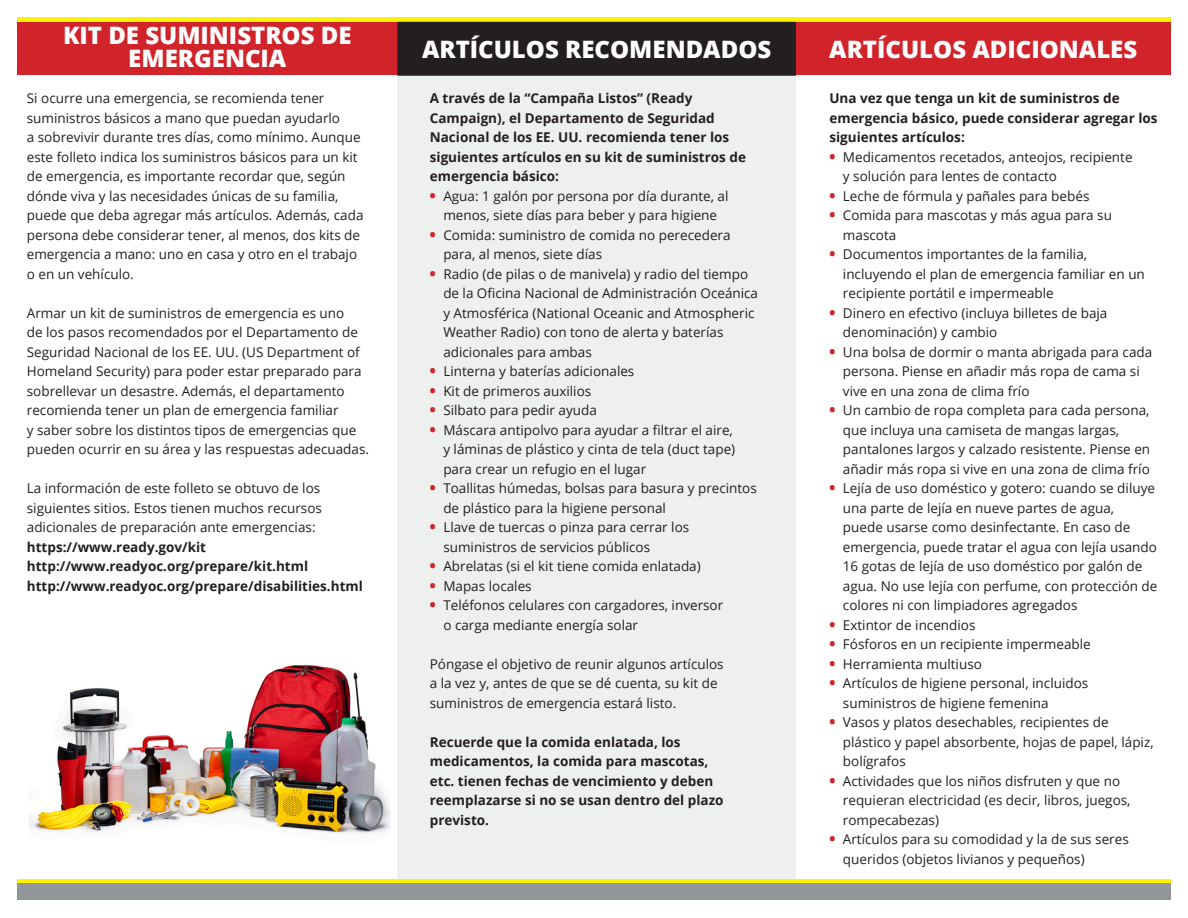
<style>
.page{position:relative;width:1188px;height:918px;background:#fff}
.page>*{position:absolute;margin:0;border:0;box-sizing:border-box;transform-origin:0 0}
.t1{font:800 24px/22.5px "Open Sans";color:#fff;text-align:center}
.t2{font:13.5px/19.5px "Open Sans";color:#231f20}
.t3{font:700 13.5px/19.5px "Open Sans";color:#231f20}
.s1{font-weight:800;font-size:15px;color:#d1232a}
</style>
<div class="page">
<img style="left:29px;top:664px;width:361px;height:170px">
<div style="left:397px;top:22px;width:399px;height:872px;background:#eeefef"></div>
<div style="left:17px;top:21px;width:1154px;height:54px;background:#d1232a"></div>
<div style="left:17px;top:17px;width:1154px;height:5px;background:#fff101"></div>
<svg style="left:17px;top:879px;width:1154px;height:5px;fill:#fff101"></svg>
<div style="left:17px;top:884px;width:1154px;height:16px;background:#939698"></div>
<div style="left:397px;top:22px;width:399px;height:54px;background:#231f20"></div>
<p class="t1" style="left:63px;top:23px;width:290px">KIT DE SUMINISTROS DE<br>EMERGENCIA</p>
<p class="t1" style="left:422px;top:37px;width:351px">ARTÍCULOS RECOMENDADOS</p>
<p class="t2" style="left:27px;top:88px;width:338px">Si ocurre una emergencia, se recomienda tener suministros básicos a mano que puedan ayudarlo<br>a sobrevivir durante tres días, como mínimo. Aunque este folleto indica los suministros básicos para un kit de emergencia, es importante recordar que, según dónde viva y las necesidades únicas de su familia, puede que deba agregar más artículos. Además, cada persona debe considerar tener, al menos, dos kits de emergencia a mano: uno en casa y otro en el trabajo o en un vehículo.</p>
<p class="t2" style="left:27px;top:303px;width:344px">Armar un kit de suministros de emergencia es uno<br>de los pasos recomendados por el Departamento de Seguridad Nacional de los EE. UU. (US Department of Homeland Security) para poder estar preparado para sobrellevar un desastre. Además, el departamento recomienda tener un plan de emergencia familiar<br>y saber sobre los distintos tipos de emergencias que pueden ocurrir en su área y las respuestas adecuadas.</p>
<p class="t2" style="left:27px;top:478px;width:297px">La información de este folleto se obtuvo de los siguientes sitios. Estos tienen muchos recursos adicionales de preparación ante emergencias:</p>
<p class="t3" style="left:27px;top:537px;width:181px">https://www.ready.gov/kit</p>
<p class="t3" style="left:27px;top:556px;width:283px">http://www.readyoc.org/prepare/kit.html</p>
<p class="t3" style="left:27px;top:576px;width:338px">http://www.readyoc.org/prepare/disabilities.html</p>
<p class="t3" style="left:430px;top:88px;width:318px">A través de la “Campaña Listos” (Ready Campaign), el Departamento de Seguridad Nacional de los EE. UU. recomienda tener los siguientes artículos en su kit de suministros de emergencia básico:</p>
<p class="t2" style="left:430px;top:186px;width:300px;text-align:center"><span class="s1">•</span> Agua: 1 galón por persona por día durante, al menos, siete días para beber y para higiene</p>
<p class="t2" style="left:443px;top:225px;width:289px;text-indent:-14px"><span class="s1">•</span> Comida: suministro de comida no perecedera para, al menos, siete días</p>
<p class="t2" style="left:443px;top:264px;width:316px;text-indent:-14px"><span class="s1">•</span> Radio (de pilas o de manivela) y radio del tiempo de la Oficina Nacional de Administración Oceánica y Atmosférica (National Oceanic and Atmospheric Weather Radio) con tono de alerta y baterías adicionales para ambas</p>
<p class="t2" style="left:430px;top:361px;width:206px"><span class="s1">•</span> Linterna y baterías adicionales</p>
<p class="t2" style="left:430px;top:381px;width:163px"><span class="s1">•</span> Kit de primeros auxilios</p>
<p class="t2" style="left:430px;top:400px;width:169px"><span class="s1">•</span> Silbato para pedir ayuda</p>
<p class="t2" style="left:443px;top:420px;width:293px;text-indent:-14px"><span class="s1">•</span> Máscara antipolvo para ayudar a filtrar el aire, y láminas de plástico y cinta de tela (duct tape) para crear un refugio en el lugar</p>
<p class="t2" style="left:443px;top:478px;width:315px;text-indent:-14px"><span class="s1">•</span> Toallitas húmedas, bolsas para basura y precintos de plástico para la higiene personal</p>
<p class="t2" style="left:443px;top:517px;width:247px;text-indent:-14px"><span class="s1">•</span> Llave de tuercas o pinza para cerrar los suministros de servicios públicos</p>
<p class="t2" style="left:430px;top:556px;width:272px"><span class="s1">•</span> Abrelatas (si el kit tiene comida enlatada)</p>
<p class="t2" style="left:430px;top:576px;width:103px"><span class="s1">•</span> Mapas locales</p>
<p class="t2" style="left:443px;top:595px;width:281px;text-indent:-14px"><span class="s1">•</span> Teléfonos celulares con cargadores, inversor o carga mediante energía solar</p>
<p class="t2" style="left:430px;top:654px;width:295px">Póngase el objetivo de reunir algunos artículos a la vez y, antes de que se dé cuenta, su kit de suministros de emergencia estará listo.</p>
<p class="t3" style="left:430px;top:732px;width:295px">Recuerde que la comida enlatada, los medicamentos, la comida para mascotas, etc. tienen fechas de vencimiento y deben reemplazarse si no se usan dentro del plazo previsto.</p>
<p class="t1" style="left:829px;top:36px;width:310px">ARTÍCULOS ADICIONALES</p>
<p class="t3" style="left:829px;top:88px;width:330px">Una vez que tenga un kit de suministros de emergencia básico, puede considerar agregar los siguientes artículos:</p>
<p class="t2" style="left:843px;top:147px;width:291px;text-indent:-14px"><span class="s1">•</span> Medicamentos recetados, anteojos, recipiente y solución para lentes de contacto</p>
<p class="t2" style="left:829px;top:186px;width:262px"><span class="s1">•</span> Leche de fórmula y pañales para bebés</p>
<p class="t2" style="left:843px;top:205px;width:271px;text-indent:-14px"><span class="s1">•</span> Comida para mascotas y más agua para su mascota</p>
<p class="t2" style="left:843px;top:244px;width:303px;text-indent:-14px"><span class="s1">•</span> Documentos importantes de la familia, incluyendo el plan de emergencia familiar en un recipiente portátil e impermeable</p>
<p class="t2" style="left:843px;top:303px;width:266px;text-indent:-14px"><span class="s1">•</span> Dinero en efectivo (incluya billetes de baja denominación) y cambio</p>
<p class="t2" style="left:843px;top:342px;width:311px;text-indent:-14px"><span class="s1">•</span> Una bolsa de dormir o manta abrigada para cada persona. Piense en añadir más ropa de cama si vive en una zona de clima frío</p>
<p class="t2" style="left:843px;top:400px;width:309px;text-indent:-14px"><span class="s1">•</span> Un cambio de ropa completa para cada persona, que incluya una camiseta de mangas largas, pantalones largos y calzado resistente. Piense en añadir más ropa si vive en una zona de clima frío</p>
<p class="t2" style="left:843px;top:478px;width:316px;text-indent:-14px"><span class="s1">•</span> Lejía de uso doméstico y gotero: cuando se diluye una parte de lejía en nueve partes de agua, puede usarse como desinfectante. En caso de emergencia, puede tratar el agua con lejía usando 16 gotas de lejía de uso doméstico por galón de agua. No use lejía con perfume, con protección de colores ni con limpiadores agregados</p>
<p class="t2" style="left:829px;top:615px;width:148px"><span class="s1">•</span> Extintor de incendios</p>
<p class="t2" style="left:829px;top:634px;width:263px"><span class="s1">•</span> Fósforos en un recipiente impermeable</p>
<p class="t2" style="left:829px;top:654px;width:154px"><span class="s1">•</span> Herramienta multiuso</p>
<p class="t2" style="left:843px;top:673px;width:247px;text-indent:-14px"><span class="s1">•</span> Artículos de higiene personal, incluidos suministros de higiene femenina</p>
<p class="t2" style="left:843px;top:712px;width:312px;text-indent:-14px"><span class="s1">•</span> Vasos y platos desechables, recipientes de plástico y papel absorbente, hojas de papel, lápiz, bolígrafos</p>
<p class="t2" style="left:843px;top:771px;width:289px;text-indent:-14px"><span class="s1">•</span> Actividades que los niños disfruten y que no requieran electricidad (es decir, libros, juegos, rompecabezas)</p>
<p class="t2" style="left:843px;top:829px;width:287px;text-indent:-14px"><span class="s1">•</span> Artículos para su comodidad y la de sus seres queridos (objetos livianos y pequeños)</p>
</div>
